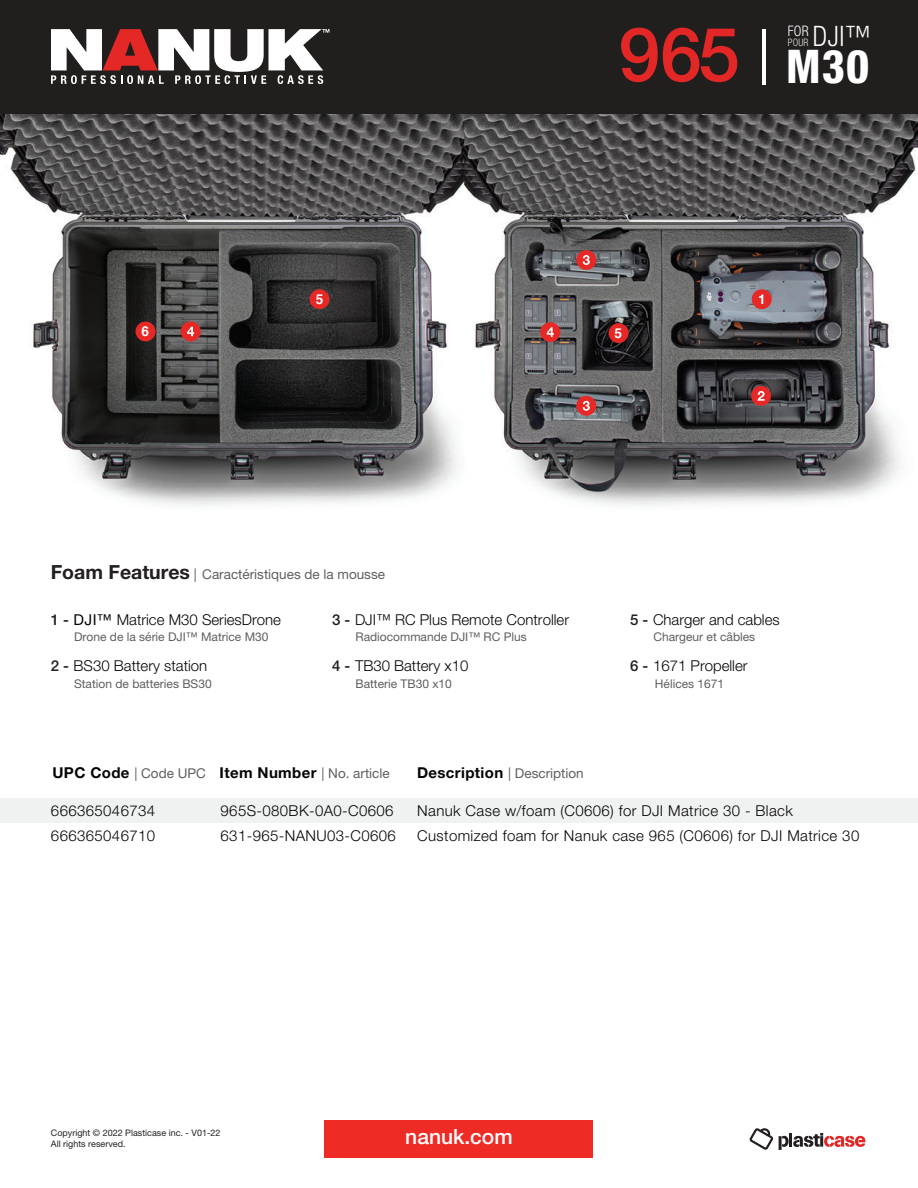
<style>
.page{position:relative;width:918px;height:1188px;background:#fff}
.page>*{position:absolute;margin:0;border:0;box-sizing:border-box;transform-origin:0 0}
.t1{font:500 75px "Helvetica Neue LT Std";color:#e32726}
.t2{font:800 condensed 46.5px "Helvetica Neue LT Std";color:#fff;scale:.96 1}
.t3{font:300 condensed 28.2px "Helvetica Neue LT Std";color:#fff;scale:.96 1}
.t4{font:500 21px "Helvetica Neue LT Std";color:#fff}
.t5{font:300 15px/25.5px "Helvetica Neue LT Std";letter-spacing:.025em;color:#040504}
.t6{font:300 15px "Helvetica Neue LT Std";color:#040504}
.t7{font:300 condensed 14.55px "Helvetica Neue LT Std";color:#fff;scale:.96 1}
.t8{font:700 13.65px "Helvetica";color:#fff}
.t9{font:13.5px "Helvetica Neue LT Std";color:#5e5f5f}
.t10{font:12px "Helvetica Neue LT Std";color:#5e5f5f}
.t11{font:300 condensed 10.35px "Helvetica Neue LT Std";color:#e2e3e2;scale:.96 1}
.t12{font:9px/10.8px "Helvetica Neue LT Std";color:#231f20}
.s1{font-weight:700;font-size:19.5px;color:#231f20}
.s2{font-weight:500;color:#231f20}
.s3{font-weight:400}
.s4{font-weight:700;font-size:15px;color:#040504}
</style>
<div class="page">
<img style="left:1px;top:113px;width:917px;height:393px">
<svg style="left:779px;top:1133px;width:87px;height:17px"></svg>
<svg style="left:750px;top:1128px;width:23px;height:22px"></svg>
<div style="left:325px;top:1120px;width:268px;height:38px;background:#ee2b25"></div>
<div style="left:751px;top:386px;width:20px;height:20px;background:#e62827;border-radius:50%"></div>
<svg style="left:758px;top:391px;width:7px;height:10px"></svg>
<div style="left:576px;top:250px;width:20px;height:20px;background:#e62827;border-radius:50%"></div>
<svg style="left:583px;top:255px;width:7px;height:10px"></svg>
<div style="left:752px;top:289px;width:20px;height:20px;background:#e62827;border-radius:50%"></div>
<svg style="left:759px;top:294px;width:4px;height:10px"></svg>
<div style="left:609px;top:323px;width:20px;height:20px;background:#e62827;border-radius:50%"></div>
<div style="left:136px;top:322px;width:20px;height:19px;background:#e62827;border-radius:50%"></div>
<div style="left:0;top:0;width:918px;height:113px;background:#211e1e"></div>
<svg style="left:51px;top:29px;width:278px;height:55px"></svg>
<div style="left:540px;top:322px;width:20px;height:20px;background:#e62827;border-radius:50%"></div>
<svg style="left:547px;top:327px;width:7px;height:10px"></svg>
<hr style="left:762px;top:29px;width:3px;height:55px;background:#fff">
<div style="left:576px;top:396px;width:20px;height:20px;background:#e62827;border-radius:50%"></div>
<svg style="left:583px;top:401px;width:7px;height:10px"></svg>
<div style="left:310px;top:289px;width:20px;height:20px;background:#e62827;border-radius:50%"></div>
<div style="left:181px;top:322px;width:20px;height:19px;background:#e62827;border-radius:50%"></div>
<svg style="left:187px;top:327px;width:7px;height:9px"></svg>
<div style="left:0;top:799px;width:918px;height:24px;background:#f0f1f1"></div>
<p class="t8" style="left:316px;top:290px;width:9px">5</p>
<p class="t7" style="left:788px;top:23px;width:24px">FOR</p>
<p class="t11" style="left:788px;top:37px;width:23px">POUR</p>
<h1 class="t1" style="left:619px;top:10px;width:123px">965</h1>
<h3 class="t3" style="left:813px;top:20px;width:63px">DJI™</h3>
<h2 class="t2" style="left:786px;top:38px;width:88px">M30</h2>
<p class="t8" style="left:142px;top:323px;width:9px">6</p>
<p class="t8" style="left:615px;top:324px;width:9px">5</p>
<p class="t9" style="left:51px;top:566px;width:336px"><span class="s1">Foam Features</span> | Caractéristiques de la mousse</p>
<p class="t6" style="left:51px;top:610px;width:232px"><span class="s2">1 -</span> <span class="s3">DJI™</span> Matrice M30 SeriesDrone</p>
<p class="t10" style="left:74px;top:630px;width:196px">Drone de la série DJI™ Matrice M30</p>
<p class="t6" style="left:51px;top:657px;width:158px"><span class="s2">2 -</span> BS30 Battery station</p>
<p class="t10" style="left:74px;top:676px;width:139px">Station de batteries BS30</p>
<p class="t6" style="left:332px;top:610px;width:238px"><span class="s2">3 -</span> DJI™ RC Plus Remote Controller</p>
<p class="t10" style="left:355px;top:630px;width:173px">Radiocommande DJI™ RC Plus</p>
<p class="t6" style="left:332px;top:657px;width:138px"><span class="s2">4 -</span> TB30 Battery x10</p>
<p class="t10" style="left:355px;top:676px;width:98px">Batterie TB30 x10</p>
<p class="t6" style="left:630px;top:610px;width:151px"><span class="s2">5 -</span> Charger and cables</p>
<p class="t10" style="left:653px;top:630px;width:103px">Chargeur et câbles</p>
<p class="t6" style="left:630px;top:657px;width:119px"><span class="s2">6 -</span> 1671 Propeller</p>
<p class="t10" style="left:655px;top:676px;width:71px">Hélices 1671</p>
<p class="t9" style="left:52px;top:765px;width:339px"><span class="s4">UPC Code</span> | Code UPC <span class="s4">Item Number</span> | No. article</p>
<p class="t9" style="left:417px;top:765px;width:168px"><span class="s4">Description</span> | Description</p>
<p class="t5" style="left:51px;top:797px;width:106px">666365046734<br>666365046710</p>
<p class="t5" style="left:221px;top:797px;width:177px">965S-080BK-0A0-C0606<br>631-965-NANU03-C0606</p>
<p class="t5" style="left:417px;top:797px;width:444px">Nanuk Case w/foam (C0606) for DJI Matrice 30 - Black<br>Customized foam for Nanuk case 965 (C0606) for DJI Matrice 30</p>
<p class="t12" style="left:51px;top:1128px;width:171px">Copyright © 2022 Plasticase inc. - V01-22<br>All rights reserved.</p>
<h3 class="t4" style="left:405px;top:1124px;width:109px">nanuk.com</h3>
</div>
